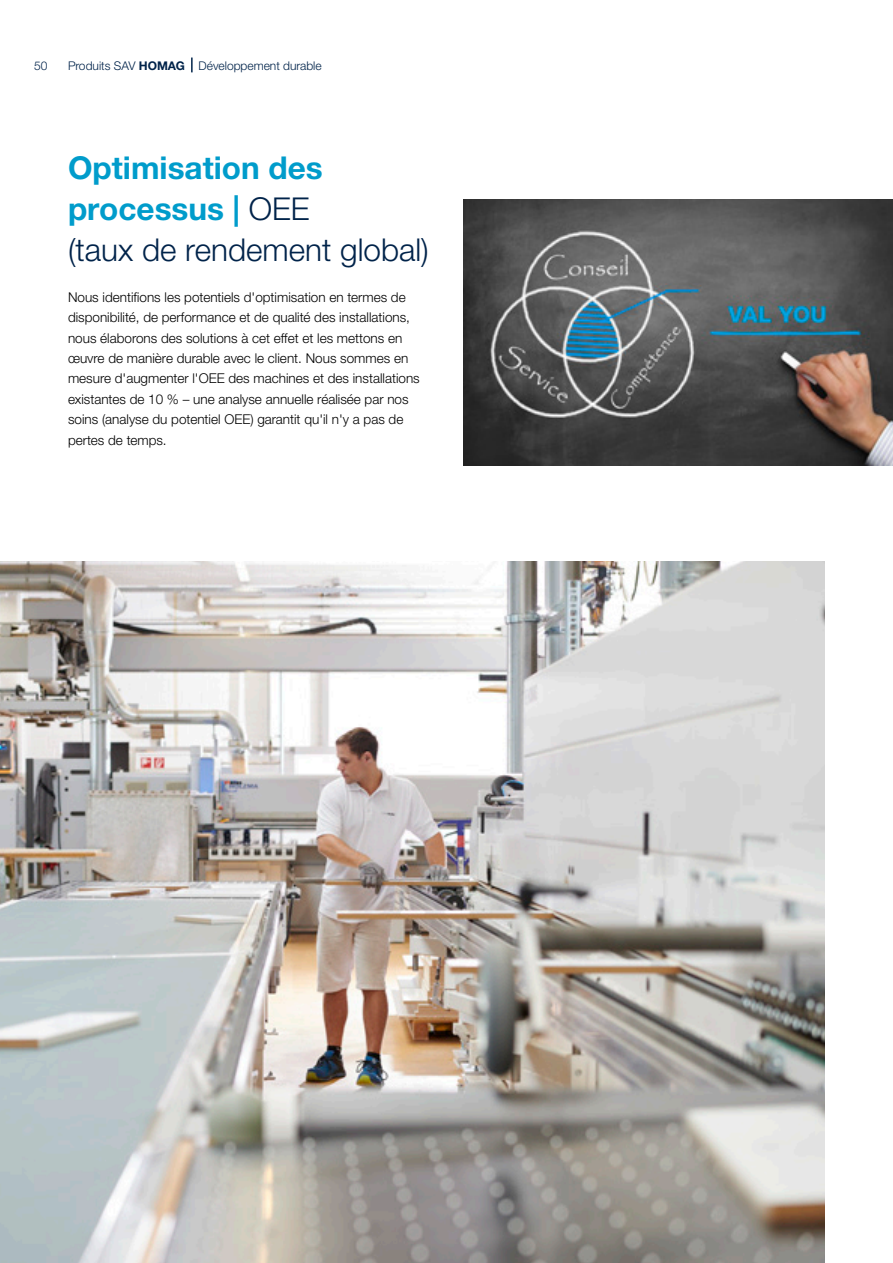
<style>
.page{position:relative;width:893px;height:1263px;background:#fff}
.page>*{position:absolute;margin:0;border:0;box-sizing:border-box;transform-origin:0 0}
.Headline_21pt_25_2_blue{font:300 31.5px/40.8px "Helvetica Neue LTW1 G";color:#00234a}
.Text_9pt_13_6_light_black{font:300 13.5px/20.4px "Helvetica Neue LTW1 G";color:#000}
._01_Musterseiten_Rubriken_Pagina_links{font:300 12px "Helvetica Neue LTW1 G";color:#00234a}
.s1{font-weight:700}
.s2{font-weight:700;color:#009ccb}
</style>
<div class="page">
<img style="left:0;top:561px;width:825px;height:702px">
<img style="left:463px;top:200px;width:430px;height:265px">
<svg style="left:191px;top:58px;width:2px;height:14px"></svg>
<p class="_01_Musterseiten_Rubriken_Pagina_links" style="left:34px;top:58px;width:15px">50</p>
<p class="_01_Musterseiten_Rubriken_Pagina_links" style="left:68px;top:58px;width:255px">Produits SAV <span class="s1">HOMAG</span> Développement durable</p>
<p class="Headline_21pt_25_2_blue" style="left:68px;top:148px;width:362px"><span class="s2">Optimisation des processus |</span> OEE<br>(taux de rendement global)</p>
<p class="Text_9pt_13_6_light_black" style="left:68px;top:287px;width:353px">Nous identifions les potentiels d'optimisation en termes de disponibilité, de performance et de qualité des installations, nous élaborons des solutions à cet effet et les mettons en œuvre de manière durable avec le client. Nous sommes en mesure d'augmenter l'OEE des machines et des installations existantes de 10 % – une analyse annuelle réalisée par nos soins (analyse du potentiel OEE) garantit qu'il n'y a pas de pertes de temps.</p>
</div>
